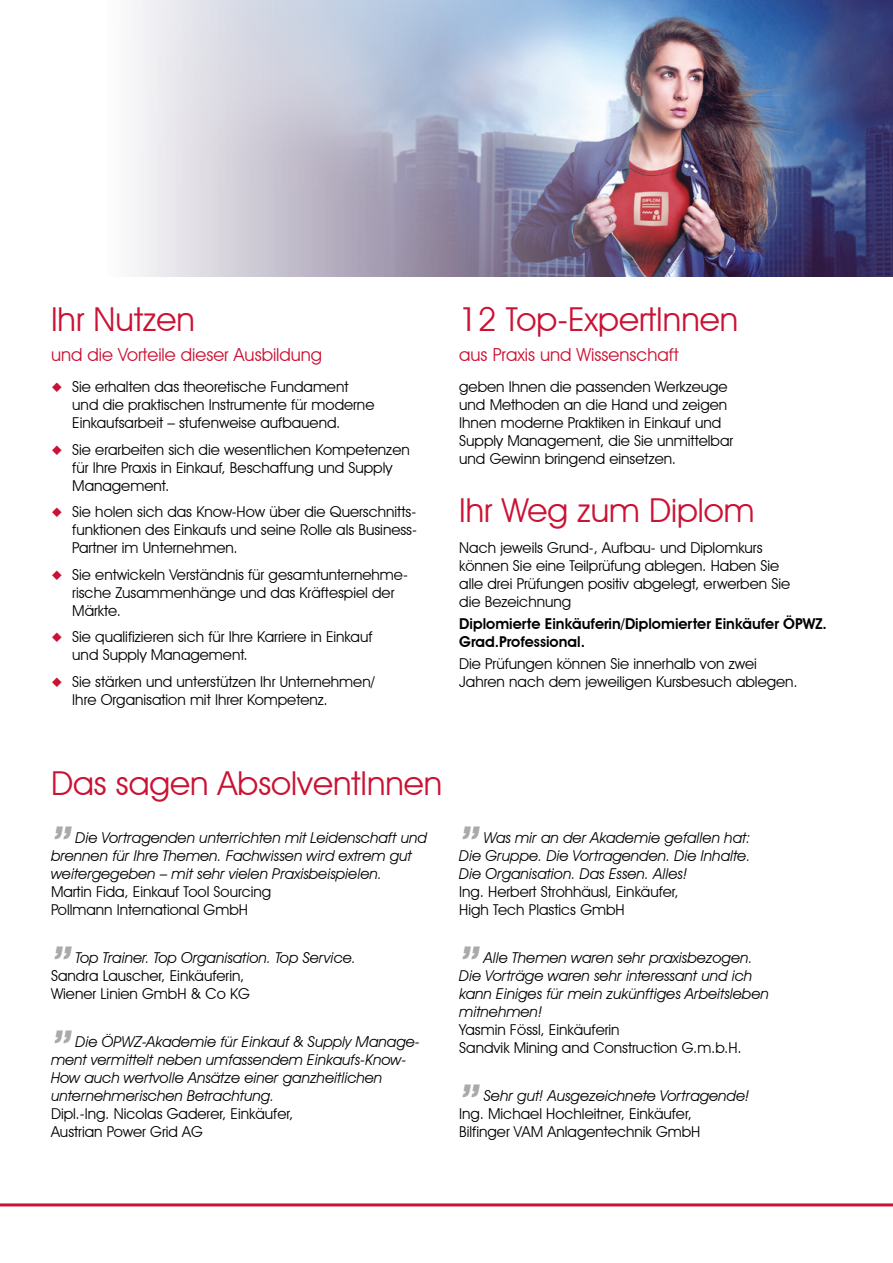
<style>
.page{position:relative;width:893px;height:1263px;background:#fff}
.page>*{position:absolute;margin:0;border:0;box-sizing:border-box;transform-origin:0 0}
.t1{font:italic 600 48px "Avant Garde IT Cby BT";color:#aaa}
.t2{font:33px "Avant Garde IT Cby BT";color:#ca1234}
.t3{font:18px "Avant Garde IT Cby BT";color:#ca1234}
.t4{font:15px/18px "Avant Garde IT Cby BT";color:#000}
.t5{font:italic 15px/18px "Avant Garde IT Cby BT";color:#000}
.t6{font:600 15px/18px "Avant Garde IT Cby BT";color:#000}
.s1{color:#ca1234}
</style>
<div class="page">
<hr style="left:0;top:1203px;width:893px;height:3px;background:#ca1234">
<img style="left:134px;top:0;width:759px;height:276px">
<h2 class="t2" style="left:51px;top:299px;width:145px">Ihr Nutzen</h2>
<p class="t3" style="left:51px;top:344px;width:273px">und die Vorteile dieser Ausbildung</p>
<p class="t4" style="left:72px;top:378px;width:304px;text-indent:-21px"><span class="s1">◆</span> Sie erhalten das theoretische Fundament und die praktischen Instrumente für moderne<br>Einkaufsarbeit – stufenweise aufbauend.</p>
<p class="t4" style="left:72px;top:440px;width:339px;text-indent:-21px"><span class="s1">◆</span> Sie erarbeiten sich die wesentlichen Kompetenzen für Ihre Praxis in Einkauf, Beschaffung und Supply<br>Management.</p>
<p class="t4" style="left:72px;top:503px;width:346px;text-align:justify;text-indent:-21px"><span class="s1">◆</span> Sie holen sich das Know-How über die Querschnitts&shy;funktionen des Einkaufs und seine Rolle als Business-Partner im Unternehmen.</p>
<p class="t4" style="left:72px;top:565px;width:337px;text-indent:-21px"><span class="s1">◆</span> Sie entwickeln Verständnis für gesamtunternehme&shy;rische Zusammenhänge und das Kräftespiel der<br>Märkte.</p>
<p class="t4" style="left:72px;top:628px;width:302px;text-indent:-21px"><span class="s1">◆</span> Sie qualifizieren sich für Ihre Karriere in Einkauf und Supply Management.</p>
<p class="t4" style="left:72px;top:672px;width:304px;text-indent:-21px"><span class="s1">◆</span> Sie stärken und unterstützen Ihr Unternehmen/<br>Ihre Organisation mit Ihrer Kompetenz.</p>
<h2 class="t2" style="left:459px;top:299px;width:280px">12 Top-ExpertInnen</h2>
<p class="t3" style="left:459px;top:344px;width:221px">aus Praxis und Wissenschaft</p>
<p class="t4" style="left:459px;top:378px;width:275px">geben Ihnen die passenden Werkzeuge und Methoden an die Hand und zeigen Ihnen moderne Praktiken in Einkauf und Supply Management, die Sie unmittelbar und Gewinn bringend einsetzen.</p>
<h2 class="t2" style="left:459px;top:490px;width:297px">Ihr Weg zum Diplom</h2>
<p class="t4" style="left:459px;top:538px;width:332px">Nach jeweils Grund-, Aufbau- und Diplomkurs können Sie eine Teilprüfung ablegen. Haben Sie alle drei Prüfungen positiv abgelegt, erwerben Sie die Bezeichnung</p>
<p class="t6" style="left:459px;top:614px;width:369px">Diplomierte Einkäuferin/Diplomierter Einkäufer ÖPWZ.<br>Grad.Professional.</p>
<p class="t4" style="left:459px;top:654px;width:340px">Die Prüfungen können Sie innerhalb von zwei<br>Jahren nach dem jeweiligen Kursbesuch ablegen.</p>
<h2 class="t2" style="left:51px;top:763px;width:393px">Das sagen AbsolventInnen</h2>
<h1 class="t1" style="left:51px;top:815px;width:22px">”</h1>
<p class="t5" style="left:51px;top:828px;width:377px;text-indent:25px">Die Vortragenden unterrichten mit Leidenschaft und brennen für Ihre Themen. Fachwissen wird extrem gut weitergegeben – mit sehr vielen Praxisbeispielen.</p>
<p class="t4" style="left:51px;top:882px;width:222px">Martin Fida, Einkauf Tool Sourcing<br>Pollmann International GmbH</p>
<h1 class="t1" style="left:51px;top:935px;width:22px">”</h1>
<p class="t5" style="left:76px;top:948px;width:282px">Top Trainer. Top Organisation. Top Service.</p>
<p class="t4" style="left:51px;top:966px;width:200px">Sandra Lauscher, Einkäuferin,<br>Wiener Linien GmbH &amp; Co KG</p>
<h1 class="t1" style="left:51px;top:1019px;width:22px">”</h1>
<p class="t5" style="left:51px;top:1032px;width:370px;text-indent:25px">Die ÖPWZ-Akademie für Einkauf &amp; Supply Manage&shy;ment vermittelt neben umfassendem Einkaufs-Know-How auch wertvolle Ansätze einer ganzheitlichen unternehmerischen Betrachtung.</p>
<p class="t4" style="left:51px;top:1104px;width:244px">Dipl.-Ing. Nicolas Gaderer, Einkäufer,<br>Austrian Power Grid AG</p>
<h1 class="t1" style="left:459px;top:815px;width:22px">”</h1>
<p class="t5" style="left:459px;top:828px;width:293px;text-align:justify;text-indent:25px">Was mir an der Akademie gefallen hat:<br>Die Gruppe. Die Vortragenden. Die Inhalte.<br>Die Organisation. Das Essen. Alles!</p>
<p class="t4" style="left:459px;top:882px;width:221px">Ing. Herbert Strohhäusl, Einkäufer,<br>High Tech Plastics GmbH</p>
<h1 class="t1" style="left:459px;top:935px;width:22px">”</h1>
<p class="t5" style="left:459px;top:948px;width:311px;text-indent:25px">Alle Themen waren sehr praxisbezogen.<br>Die Vorträge waren sehr interessant und ich kann Einiges für mein zukünftiges Arbeitsleben mitnehmen!</p>
<p class="t4" style="left:459px;top:1020px;width:284px">Yasmin Fössl, Einkäuferin<br>Sandvik Mining and Construction G.m.b.H.</p>
<h1 class="t1" style="left:459px;top:1073px;width:22px">”</h1>
<p class="t5" style="left:484px;top:1086px;width:267px">Sehr gut! Ausgezeichnete Vortragende!</p>
<p class="t4" style="left:459px;top:1104px;width:243px">Ing. Michael Hochleitner, Einkäufer,<br>Bilfinger VAM Anlagentechnik GmbH</p>
</div>
